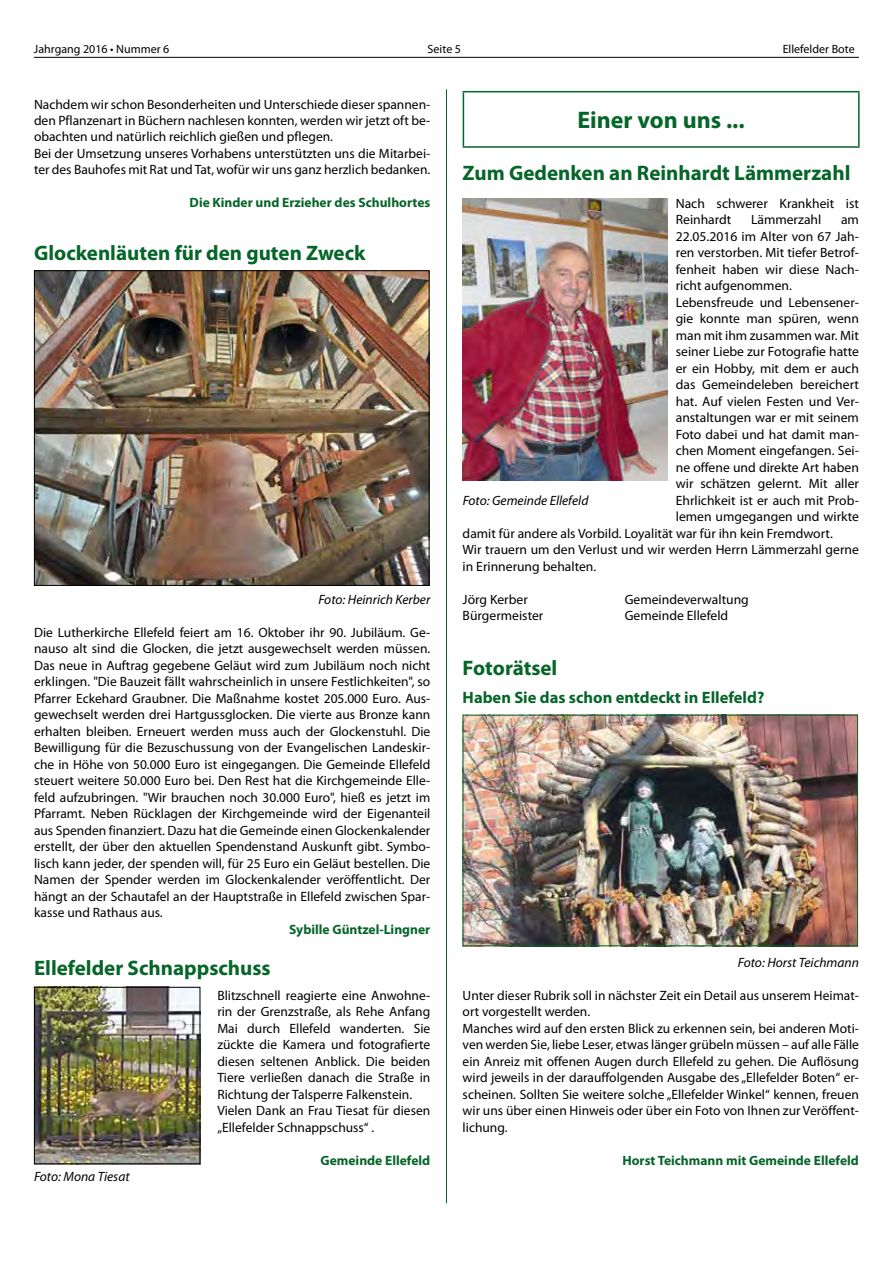
<style>
.page{position:relative;width:893px;height:1263px;background:#fff}
.page>*{position:absolute;margin:0;border:0;box-sizing:border-box;transform-origin:0 0}
.t1{font:700 24px "Myriad Pro";color:#066528}
.t2{font:700 21px "Myriad Pro";color:#066528}
.t3{font:700 16.5px "Myriad Pro";color:#066528}
.t4{font:13.5px/16.5px "Myriad Pro";color:#000}
.t5{font:700 13.5px "Myriad Pro";color:#066528}
.t6{font:italic 13.5px "Myriad Pro";color:#000}
.t7{font:12px "Myriad Pro";color:#000}
</style>
<div class="page">
<hr style="left:34px;top:57px;width:825px;height:1px;background:#000">
<hr style="left:446px;top:89px;width:1px;height:1114px;background:#066528">
<hr style="left:463px;top:91px;width:397px;height:1px;background:#066528">
<hr style="left:463px;top:92px;width:1px;height:54px;background:#066528">
<hr style="left:858px;top:92px;width:2px;height:54px;background:#066528">
<hr style="left:463px;top:146px;width:397px;height:2px;background:#066528">
<img style="left:36px;top:272px;width:391px;height:312px">
<div style="left:34px;top:270px;width:395px;height:316px;border:1px solid #000"></div>
<img style="left:36px;top:989px;width:162px;height:173px">
<div style="left:34px;top:987px;width:166px;height:177px;border:1px solid #000"></div>
<img style="left:463px;top:199px;width:204px;height:282px">
<img style="left:465px;top:717px;width:391px;height:227px">
<div style="left:463px;top:715px;width:395px;height:231px;border:1px solid #066528"></div>
<p class="t7" style="left:34px;top:42px;width:137px">Jahrgang 2016 • Nummer 6</p>
<p class="t7" style="left:428px;top:42px;width:35px">Seite 5</p>
<p class="t7" style="left:783px;top:42px;width:74px">Ellefelder Bote</p>
<p class="t4" style="left:34px;top:95px;width:398px">Nachdem wir schon Besonderheiten und Unterschiede dieser spannen&shy;den Pflanzenart in Büchern nachlesen konnten, werden wir jetzt oft be&shy;obachten und natürlich reichlich gießen und pflegen.<br>Bei der Umsetzung unseres Vorhabens unterstützten uns die Mitarbei&shy;ter des Bauhofes mit Rat und Tat, wofür wir uns ganz herzlich bedanken.</p>
<p class="t5" style="left:190px;top:194px;width:242px">Die Kinder und Erzieher des Schulhortes</p>
<h2 class="t2" style="left:34px;top:239px;width:333px">Glockenläuten für den guten Zweck</h2>
<p class="t6" style="left:318px;top:591px;width:113px">Foto: Heinrich Kerber</p>
<p class="t4" style="left:34px;top:624px;width:398px;text-align:justify">Die Lutherkirche Ellefeld feiert am 16. Oktober ihr 90. Jubiläum. Ge&shy;nauso alt sind die Glocken, die jetzt ausgewechselt werden müssen.<br>Das neue in Auftrag gegebene Geläut wird zum Jubiläum noch nicht erklingen. "Die Bauzeit fällt wahrscheinlich in unsere Festlichkeiten", so Pfarrer Eckehard Graubner. Die Maßnahme kostet 205.000 Euro. Aus&shy;gewechselt werden drei Hartgussglocken. Die vierte aus Bronze kann erhalten bleiben. Erneuert werden muss auch der Glockenstuhl. Die Bewilligung für die Bezuschussung von der Evangelischen Landeskir&shy;che in Höhe von 50.000 Euro ist eingegangen. Die Gemeinde Ellefeld steuert weitere 50.000 Euro bei. Den Rest hat die Kirchgemeinde Elle&shy;feld aufzubringen. "Wir brauchen noch 30.000 Euro", hieß es jetzt im Pfarramt. Neben Rücklagen der Kirchgemeinde wird der Eigenanteil aus Spenden finanziert. Dazu hat die Gemeinde einen Glockenkalender erstellt, der über den aktuellen Spendenstand Auskunft gibt. Symbo&shy;lisch kann jeder, der spenden will, für 25 Euro ein Geläut bestellen. Die Namen der Spender werden im Glockenkalender veröffentlicht. Der hängt an der Schautafel an der Hauptstraße in Ellefeld zwischen Spar&shy;kasse und Rathaus aus.</p>
<p class="t5" style="left:289px;top:920px;width:143px">Sybille Güntzel-Lingner</p>
<h2 class="t2" style="left:34px;top:954px;width:238px">Ellefelder Schnappschuss</h2>
<p class="t4" style="left:217px;top:987px;width:214px">Blitzschnell reagierte eine Anwohne&shy;rin der Grenzstraße, als Rehe Anfang Mai durch Ellefeld wanderten. Sie zückte die Kamera und fotografierte diesen seltenen Anblick. Die beiden Tiere verließen danach die Straße in Richtung der Talsperre Falkenstein.<br>Vielen Dank an Frau Tiesat für diesen „Ellefelder Schnappschuss“ .</p>
<p class="t5" style="left:320px;top:1151px;width:111px">Gemeinde Ellefeld</p>
<p class="t6" style="left:34px;top:1168px;width:97px">Foto: Mona Tiesat</p>
<h1 class="t1" style="left:577px;top:105px;width:169px">Einer von uns ...</h1>
<h2 class="t2" style="left:463px;top:159px;width:389px">Zum Gedenken an Reinhardt Lämmerzahl</h2>
<p class="t4" style="left:676px;top:195px;width:185px">Nach schwerer Krankheit ist<br>Reinhardt</p>
<p class="t4" style="left:751px;top:211px;width:72px">Lämmerzahl</p>
<p class="t4" style="left:841px;top:211px;width:19px">am</p>
<p class="t4" style="left:676px;top:228px;width:185px">22.05.2016 im Alter von 67 Jah-</p>
<p class="t4" style="left:676px;top:244px;width:185px">ren verstorben. Mit tiefer Betrof-</p>
<p class="t4" style="left:676px;top:261px;width:185px">fenheit haben wir diese Nach-</p>
<p class="t4" style="left:676px;top:277px;width:118px">richt aufgenommen.</p>
<p class="t4" style="left:676px;top:294px;width:185px">Lebensfreude und Lebensener-</p>
<p class="t4" style="left:676px;top:310px;width:185px">gie konnte man spüren, wenn</p>
<p class="t4" style="left:676px;top:327px;width:185px">man mit ihm zusammen war. Mit</p>
<p class="t4" style="left:676px;top:343px;width:185px">seiner Liebe zur Fotografie hatte</p>
<p class="t4" style="left:676px;top:360px;width:185px">er ein Hobby, mit dem er auch</p>
<p class="t4" style="left:676px;top:376px;width:185px">das Gemeindeleben bereichert</p>
<p class="t4" style="left:676px;top:393px;width:185px">hat. Auf vielen Festen und Ver-</p>
<p class="t4" style="left:676px;top:409px;width:185px">anstaltungen war er mit seinem</p>
<p class="t4" style="left:676px;top:426px;width:185px">Foto dabei und hat damit man-</p>
<p class="t4" style="left:676px;top:442px;width:185px">chen Moment eingefangen. Sei-</p>
<p class="t4" style="left:676px;top:459px;width:185px">ne offene und direkte Art haben</p>
<p class="t4" style="left:676px;top:475px;width:185px">wir schätzen gelernt. Mit aller</p>
<p class="t4" style="left:676px;top:492px;width:185px">Ehrlichkeit ist er auch mit Prob-</p>
<p class="t4" style="left:676px;top:508px;width:185px">lemen umgegangen und wirkte</p>
<p class="t4" style="left:463px;top:525px;width:372px">damit für andere als Vorbild. Loyalität war für ihn kein Fremdwort.</p>
<p class="t4" style="left:463px;top:541px;width:398px">Wir trauern um den Verlust und wir werden Herrn Lämmerzahl gerne</p>
<p class="t4" style="left:463px;top:558px;width:135px">in Erinnerung behalten.</p>
<p class="t4" style="left:463px;top:591px;width:67px">Jörg Kerber</p>
<p class="t4" style="left:625px;top:591px;width:126px">Gemeindeverwaltung</p>
<p class="t4" style="left:463px;top:607px;width:82px">Bürgermeister</p>
<p class="t4" style="left:625px;top:607px;width:105px">Gemeinde Ellefeld</p>
<h2 class="t2" style="left:463px;top:654px;width:96px">Fotorätsel</h2>
<p class="t3" style="left:463px;top:686px;width:303px">Haben Sie das schon entdeckt in Ellefeld?</p>
<p class="t6" style="left:463px;top:492px;width:127px">Foto: Gemeinde Ellefeld</p>
<p class="t6" style="left:738px;top:954px;width:123px">Foto: Horst Teichmann</p>
<p class="t4" style="left:463px;top:987px;width:398px">Unter dieser Rubrik soll in nächster Zeit ein Detail aus unserem Heimat&shy;ort vorgestellt werden.<br>Manches wird auf den ersten Blick zu erkennen sein, bei anderen Moti&shy;ven werden Sie, liebe Leser, etwas länger grübeln müssen – auf alle Fälle ein Anreiz mit offenen Augen durch Ellefeld zu gehen. Die Auflösung wird jeweils in der darauffolgenden Ausgabe des „Ellefelder Boten“ er&shy;scheinen. Sollten Sie weitere solche „Ellefelder Winkel“ kennen, freuen wir uns über einen Hinweis oder über ein Foto von Ihnen zur Veröffent&shy;lichung.</p>
<p class="t5" style="left:622px;top:1151px;width:238px">Horst Teichmann mit Gemeinde Ellefeld</p>
</div>
